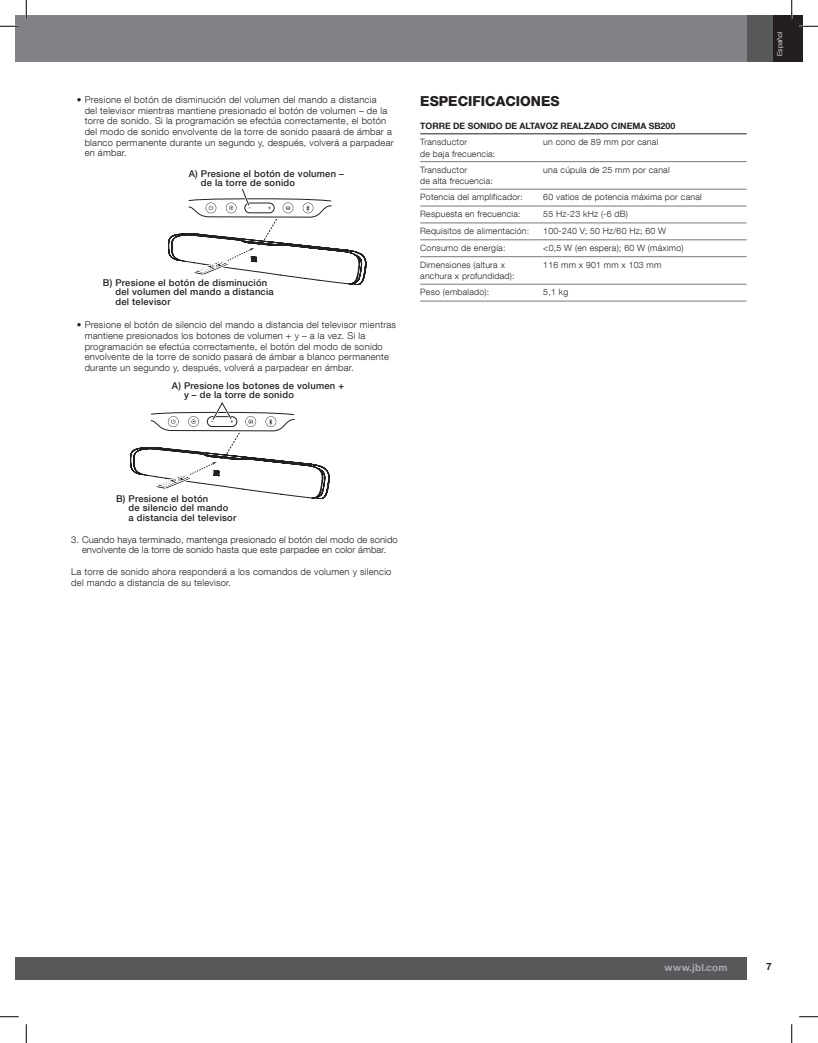
<style>
.page{position:relative;width:818px;height:1043px;background:#fff}
.page>*{position:absolute;margin:0;border:0;box-sizing:border-box;transform-origin:0 0}
.t1{font:800 13.75px "Helvetica Neue LT Com";color:#231f20}
.t2{font:700 10px "Helvetica Neue LT Com";letter-spacing:.025em;color:#a8a9ad}
.t3{font:700 10px "Helvetica Neue LT Com";color:#262324}
.t4{font:300 9.38px/10.6px "Helvetica Neue LT Com";letter-spacing:.025em;color:#231f20}
.t5{font:500 9.38px/9.4px "Helvetica Neue LT Com";letter-spacing:.025em;color:#231f20}
.t6{font:300 8.75px/11.2px "Helvetica Neue LT Com";letter-spacing:.025em;color:#231f20}
.t7{font:700 8.75px "Helvetica Neue LT Com";color:#231f20}
.t8{font:300 6.88px "Helvetica Neue LT Com";letter-spacing:.025em;color:#fff}
</style>
<div class="page">
<div style="left:26px;top:957px;width:721px;height:22px;background:#57585a"></div>
<div style="left:15px;top:957px;width:11px;height:22px;background:#57585a"></div>
<div style="left:26px;top:15px;width:721px;height:47px;background:#808285"></div>
<div style="left:747px;top:15px;width:27px;height:47px;background:#57585a"></div>
<div style="left:15px;top:15px;width:11px;height:47px;background:#808285"></div>
<div style="left:773px;top:15px;width:29px;height:47px;background:#231f20"></div>
<svg style="left:168px;top:189px;width:198px;height:96px"></svg>
<svg style="left:130px;top:402px;width:199px;height:97px"></svg>
<hr style="left:420px;top:133px;width:123px;height:1px;background:#231f20">
<hr style="left:543px;top:133px;width:203px;height:1px;background:#231f20">
<hr style="left:420px;top:161px;width:123px;height:1px;background:#76787b">
<hr style="left:543px;top:161px;width:203px;height:1px;background:#76787b">
<hr style="left:420px;top:189px;width:123px;height:1px;background:#76787b">
<hr style="left:543px;top:189px;width:203px;height:1px;background:#76787b">
<hr style="left:420px;top:206px;width:123px;height:1px;background:#76787b">
<hr style="left:543px;top:206px;width:203px;height:1px;background:#76787b">
<hr style="left:420px;top:223px;width:123px;height:1px;background:#76787b">
<hr style="left:543px;top:223px;width:203px;height:1px;background:#76787b">
<hr style="left:420px;top:239px;width:123px;height:1px;background:#76787b">
<hr style="left:543px;top:239px;width:203px;height:1px;background:#76787b">
<hr style="left:420px;top:256px;width:123px;height:1px;background:#76787b">
<hr style="left:543px;top:256px;width:203px;height:1px;background:#76787b">
<hr style="left:420px;top:284px;width:123px;height:1px;background:#76787b">
<hr style="left:420px;top:301px;width:123px;height:1px;background:#76787b">
<hr style="left:543px;top:284px;width:203px;height:1px;background:#76787b">
<hr style="left:543px;top:301px;width:203px;height:1px;background:#76787b">
<svg style="left:0;top:25px;width:19px;height:2px"></svg>
<svg style="left:799px;top:25px;width:19px;height:2px"></svg>
<svg style="left:0;top:1016px;width:19px;height:1px"></svg>
<svg style="left:799px;top:1016px;width:19px;height:1px"></svg>
<svg style="left:25px;top:0;width:2px;height:19px"></svg>
<svg style="left:25px;top:1024px;width:2px;height:18px"></svg>
<svg style="left:790px;top:0;width:2px;height:19px"></svg>
<svg style="left:791px;top:1024px;width:1px;height:18px"></svg>
<p class="t4" style="left:85px;top:94px;width:310px;text-indent:-8px">• Presione el botón de disminución del volumen del mando a distancia<br>del televisor mientras mantiene presionado el botón de volumen – de la torre de sonido. Si la programación se efectúa correctamente, el botón del modo de sonido envolvente de la torre de sonido pasará de ámbar a blanco permanente durante un segundo y, después, volverá a parpadear en ámbar.</p>
<p class="t5" style="left:201px;top:168px;width:144px;text-indent:-12px">A) Presione el botón de volumen – de la torre de sonido</p>
<p class="t5" style="left:115px;top:278px;width:160px;text-indent:-13px">B) Presione el botón de disminución del volumen del mando a distancia del televisor</p>
<p class="t4" style="left:85px;top:319px;width:313px;text-indent:-8px">• Presione el botón de silencio del mando a distancia del televisor mientras mantiene presionados los botones de volumen + y – a la vez. Si la programación se efectúa correctamente, el botón del modo de sonido envolvente de la torre de sonido pasará de ámbar a blanco permanente durante un segundo y, después, volverá a parpadear en ámbar.</p>
<p class="t5" style="left:184px;top:380px;width:161px;text-indent:-12px">A) Presione los botones de volumen + y – de la torre de sonido</p>
<h1 class="t1" style="left:420px;top:93px;width:19px">ESPECIFICACI</h1>
<h1 class="t1" style="left:520px;top:93px;width:21px">ONES</h1>
<p class="t7" style="left:420px;top:120px;width:13px">TORRE</p>
<p class="t7" style="left:453px;top:120px;width:22px">DE SONIDO</p>
<p class="t7" style="left:505px;top:120px;width:22px">DE ALTAVO</p>
<p class="t7" style="left:552px;top:120px;width:15px">Z REAL</p>
<p class="t7" style="left:583px;top:120px;width:14px">ZADO</p>
<p class="t7" style="left:611px;top:120px;width:66px">CINEMA SB200</p>
<p class="t6" style="left:420px;top:136px;width:77px">Transductor<br>de baja frecuencia:</p>
<p class="t6" style="left:543px;top:136px;width:116px">un cono de 89 mm por canal</p>
<p class="t6" style="left:420px;top:164px;width:74px">Transductor<br>de alta frecuencia:</p>
<p class="t6" style="left:543px;top:164px;width:128px">una cúpula de 25 mm por canal</p>
<p class="t6" style="left:420px;top:191px;width:104px">Potencia del amplificador:</p>
<p class="t6" style="left:543px;top:191px;width:160px">60 vatios de potencia máxima por canal</p>
<p class="t6" style="left:420px;top:208px;width:102px">Respuesta en frecuencia:</p>
<p class="t6" style="left:543px;top:208px;width:86px">55 Hz-23 kHz (-6 dB)</p>
<p class="t6" style="left:420px;top:225px;width:110px">Requisitos de alimentación:</p>
<p class="t6" style="left:543px;top:225px;width:124px">100-240 V; 50 Hz/60 Hz; 60 W</p>
<p class="t6" style="left:420px;top:242px;width:87px">Consumo de energía:</p>
<p class="t6" style="left:543px;top:242px;width:142px">&lt;0,5 W (en espera); 60 W (máximo)</p>
<p class="t6" style="left:420px;top:259px;width:96px">Dimensiones (altura x anchura x profundidad):</p>
<p class="t6" style="left:543px;top:259px;width:119px">116 mm x 901 mm x 103 mm</p>
<p class="t6" style="left:420px;top:286px;width:70px">Peso (embalado):</p>
<p class="t6" style="left:543px;top:286px;width:26px">5,1 kg</p>
<p class="t5" style="left:128px;top:494px;width:109px;text-indent:-13px">B) Presione el botón<br>de silencio del mando<br>a distancia del televisor</p>
<p class="t4" style="left:71px;top:534px;width:328px;text-align:center">3. Cuando haya terminado, mantenga presionado el botón del modo de sonido envolvente de la torre de sonido hasta que este parpadee en color ámbar.</p>
<p class="t4" style="left:71px;top:566px;width:322px">La torre de sonido ahora responderá a los comandos de volumen y silencio del mando a distancia de su televisor.</p>
<p class="t8" style="left:775px;top:56px;width:26px;rotate:-90deg">Español</p>
<p class="t2" style="left:664px;top:961px;width:65px">WWW.JBL.COM</p>
<p class="t3" style="left:766px;top:959px;width:7px">7</p>
</div>
